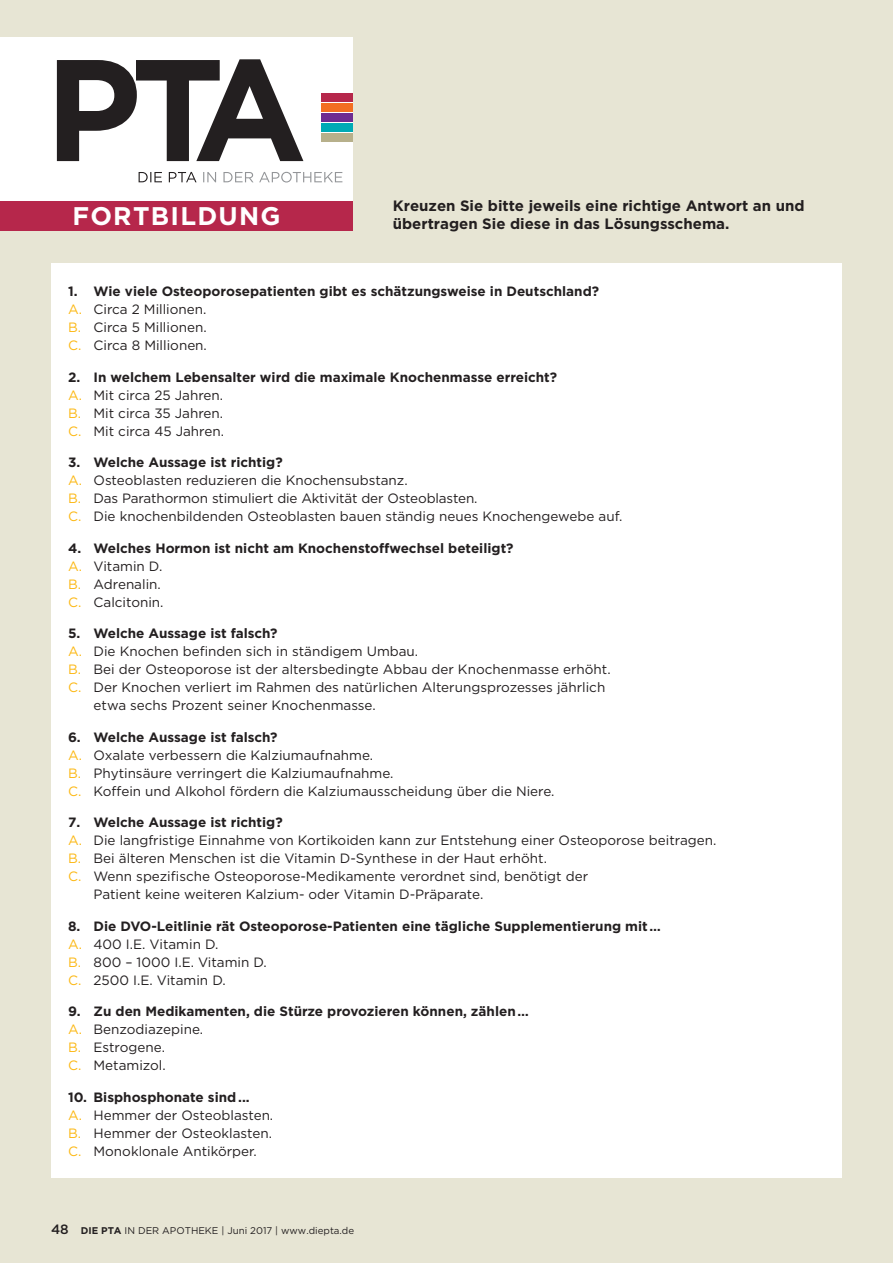
<style>
.page{position:relative;width:893px;height:1263px;background:#e7e5d4}
.page>*{position:absolute;margin:0;border:0;box-sizing:border-box;transform-origin:0 0}
.t1{font:700 25.5px "Gotham";letter-spacing:.05em;color:#fff}
.t2{font:700 15px/18px "Gotham";color:#231f20}
.t3{font:13.5px/18px "Gotham";color:#231f20}
.t4{font:700 13.5px/18px "Gotham";color:#231f20}
.t5{font:9.75px "Gotham";color:#231f20}
.s1{font-weight:400;color:#fcb814}
.s2{font-weight:400}
.s3{font-weight:700}
.s4{color:#fcb814}
.s5{font-weight:500;font-size:13.5px}
</style>
<div class="page">
<div style="left:0;top:37px;width:353px;height:168px;background:#fff"></div>
<div style="left:321px;top:93px;width:32px;height:9px;background:#b6274b"></div>
<div style="left:321px;top:103px;width:32px;height:9px;background:#f36e21"></div>
<div style="left:321px;top:113px;width:32px;height:9px;background:#6e2c91"></div>
<div style="left:321px;top:123px;width:32px;height:9px;background:#00aab5"></div>
<div style="left:321px;top:134px;width:32px;height:8px;background:#b7b08b"></div>
<svg style="left:203px;top:172px;width:139px;height:10px"></svg>
<svg style="left:139px;top:172px;width:58px;height:10px"></svg>
<svg style="left:57px;top:60px;width:246px;height:101px"></svg>
<div style="left:0;top:201px;width:353px;height:30px;background:#b6274b"></div>
<div style="left:51px;top:264px;width:791px;height:914px;background:#fff"></div>
<h1 class="t1" style="left:72px;top:199px;width:210px">FORTBILDUNG</h1>
<p class="t2" style="left:393px;top:197px;width:413px">Kreuzen Sie bitte jeweils eine richtige Antwort an und übertragen Sie diese in das Lösungsschema.</p>
<p class="t4" style="left:68px;top:282px;width:533px">1. Wie viele Osteoporosepatienten gibt es schätzungsweise in Deutschland?<br><span class="s1">A.</span> <span class="s2">Circa 2 Millionen.<br></span><span class="s1">B.</span> <span class="s2">Circa 5 Millionen.<br></span><span class="s1">C.</span> <span class="s2">Circa 8 Millionen.</span></p>
<p class="t4" style="left:68px;top:368px;width:491px">2. In welchem Lebensalter wird die maximale Knochenmasse erreicht?<br><span class="s1">A.</span> <span class="s2">Mit circa 25 Jahren.<br></span><span class="s1">B.</span> <span class="s2">Mit circa 35 Jahren.<br></span><span class="s1">C.</span> <span class="s2">Mit circa 45 Jahren.</span></p>
<p class="t3" style="left:68px;top:453px;width:556px"><span class="s3">3. Welche Aussage ist richtig?<br></span><span class="s4">A.</span> Osteoblasten reduzieren die Knochensubstanz.<br><span class="s4">B.</span> Das Parathormon stimuliert die Aktivität der Osteoblasten.<br><span class="s4">C.</span> Die knochenbildenden Osteoblasten bauen ständig neues Knochengewebe auf.</p>
<p class="t4" style="left:68px;top:539px;width:447px">4. Welches Hormon ist nicht am Knochenstoffwechsel beteiligt?<br><span class="s1">A.</span> <span class="s2">Vitamin D.<br></span><span class="s1">B.</span> <span class="s2">Adrenalin.<br></span><span class="s1">C.</span> <span class="s2">Calcitonin.</span></p>
<p class="t4" style="left:68px;top:624px;width:211px">5. Welche Aussage ist falsch?</p>
<p class="t3" style="left:68px;top:642px;width:352px"><span class="s4">A.</span> Die Knochen befinden sich in ständigem Umbau.</p>
<p class="t3" style="left:68px;top:660px;width:544px"><span class="s4">B.</span> Bei der Osteoporose ist der altersbedingte Abbau der Knochenmasse erhöht.</p>
<p class="t3" style="left:68px;top:678px;width:539px"><span class="s4">C.</span> Der Knochen verliert im Rahmen des natürlichen Alterungsprozesses jährlich</p>
<p class="t3" style="left:94px;top:696px;width:284px">etwa sechs Prozent seiner Knochenmasse.</p>
<p class="t3" style="left:68px;top:728px;width:488px"><span class="s3">6. Welche Aussage ist falsch?<br></span><span class="s4">A.</span> Oxalate verbessern die Kalziumaufnahme.<br><span class="s4">B.</span> Phytinsäure verringert die Kalziumaufnahme.<br><span class="s4">C.</span> Koffein und Alkohol fördern die Kalziumausscheidung über die Niere.</p>
<p class="t4" style="left:68px;top:813px;width:216px">7. Welche Aussage ist richtig?</p>
<p class="t3" style="left:68px;top:831px;width:650px"><span class="s4">A.</span> Die langfristige Einnahme von Kortikoiden kann zur Entstehung einer Osteoporose beitragen.</p>
<p class="t3" style="left:68px;top:849px;width:480px"><span class="s4">B.</span> Bei älteren Menschen ist die Vitamin D-Synthese in der Haut erhöht.</p>
<p class="t3" style="left:68px;top:867px;width:522px"><span class="s4">C.</span> Wenn spezifische Osteoporose-Medikamente verordnet sind, benötigt der</p>
<p class="t3" style="left:94px;top:885px;width:391px">Patient keine weiteren Kalzium- oder Vitamin D-Präparate.</p>
<p class="t4" style="left:68px;top:917px;width:594px">8. Die DVO-Leitlinie rät Osteoporose-Patienten eine tägliche Supplementierung mit … <span class="s1">A.</span> <span class="s2">400 I.E. Vitamin D.<br></span><span class="s1">B.</span> <span class="s2">800 – 1000 I.E. Vitamin D.<br></span><span class="s1">C.</span> <span class="s2">2500 I.E. Vitamin D.</span></p>
<p class="t4" style="left:68px;top:1002px;width:462px">9. Zu den Medikamenten, die Stürze provozieren können, zählen …<br><span class="s1">A.</span> <span class="s2">Benzodiazepine.<br></span><span class="s1">B.</span> <span class="s2">Estrogene.<br></span><span class="s1">C.</span> <span class="s2">Metamizol.</span></p>
<p class="t3" style="left:68px;top:1088px;width:207px"><span class="s3">10. Bisphosphonate sind ...<br></span><span class="s4">A.</span> Hemmer der Osteoblasten.<br><span class="s4">B.</span> Hemmer der Osteoklasten.<br><span class="s4">C.</span> Monoklonale Antikörper.</p>
<p class="t5" style="left:51px;top:1224px;width:305px"><span class="s5">48</span> <span class="s3">DIE PTA</span> IN DER APOTHEKE | Juni 2017 | www.diepta.de</p>
</div>
